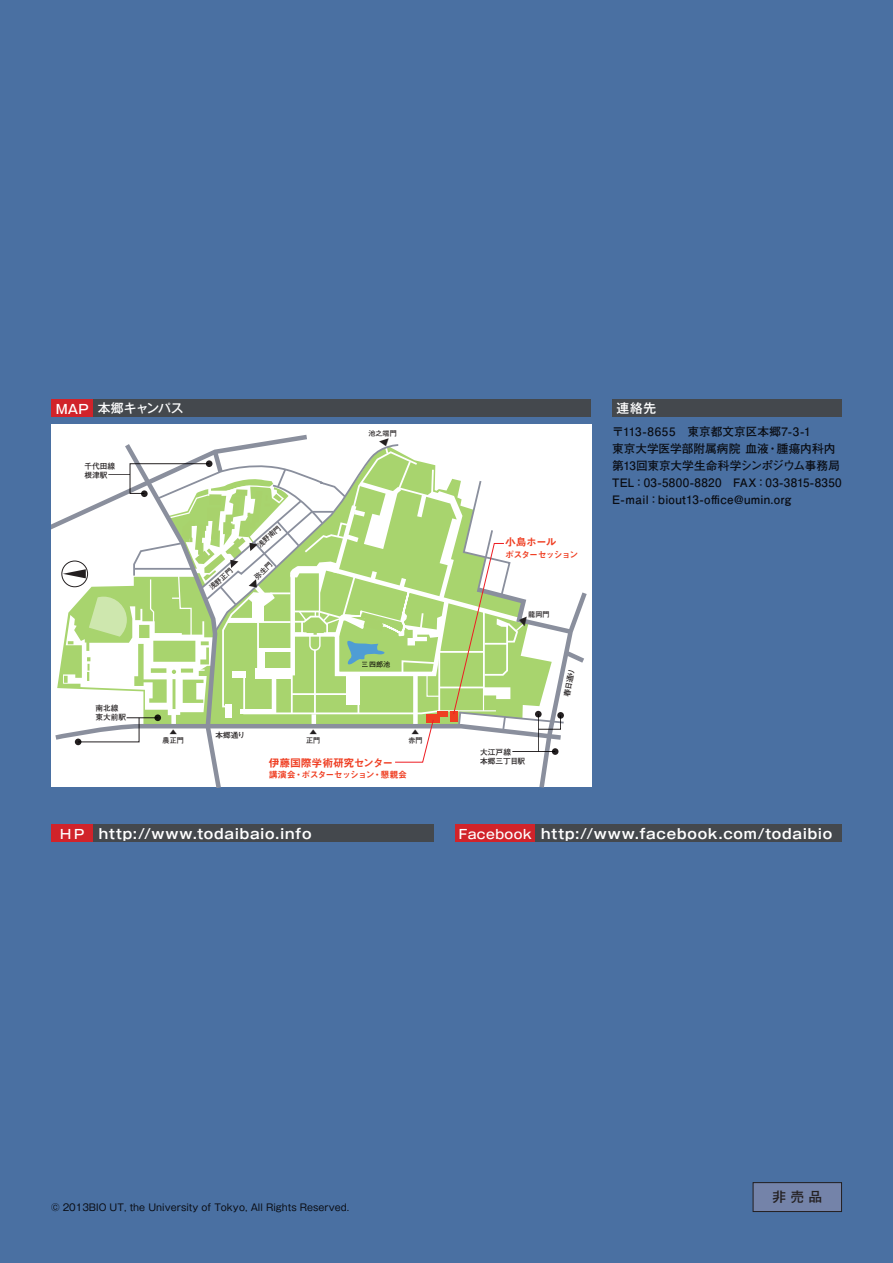
<style>
.page{position:relative;width:893px;height:1263px;background:#4a70a2}
.page>*{position:absolute;margin:0;border:0;box-sizing:border-box;transform-origin:0 0}
.t1{font:700 13.8px "Gothic MB101 Pro De";letter-spacing:.055em;color:#fff}
.t2{font:700 13.8px "Futo Go B101 Pro";color:#231f20}
.t3{font:500 12.75px "Gothic MB101 Pro";letter-spacing:.005em;color:#fff}
.t4{font:700 11.7px/17px "Futo Go B101 Pro";letter-spacing:.01em;color:#231f20}
.t5{font:10.95px "Midashi Go Pro MB31";letter-spacing:-.04em;color:#ef3e22}
.t6{font:9.6px "Gothic MB101 Pro";color:#231f20}
.t7{font:9px "Midashi Go Pro MB31";letter-spacing:-.08em;color:#ef3e22}
.t8{font:9px "Midashi Go Pro MB31";letter-spacing:-.1em;color:#ef3e22}
.t9{font:700 7.65px/9px "Futo Go B101 Pro";color:#231f20}
.t10{font:700 7.05px "Futo Go B101 Pro";color:#231f20}
.s1{font-family:"Gothic MB101 Pro";font-weight:500;font-size:12.75px}
</style>
<div class="page">
<div style="left:51px;top:424px;width:540px;height:363px;background:#fff"></div>
<div style="left:753px;top:1182px;width:88px;height:29px;background:#7483a9"></div>
<div style="left:753px;top:1182px;width:89px;height:30px;border:1px solid #231f20"></div>
<div style="left:51px;top:400px;width:43px;height:17px;background:#d1232a"></div>
<div style="left:94px;top:400px;width:497px;height:17px;background:#44484d"></div>
<div style="left:612px;top:400px;width:230px;height:17px;background:#44484d"></div>
<div style="left:51px;top:825px;width:43px;height:17px;background:#d1232a"></div>
<div style="left:94px;top:825px;width:340px;height:17px;background:#44484d"></div>
<div style="left:455px;top:825px;width:81px;height:17px;background:#d1232a"></div>
<div style="left:536px;top:825px;width:306px;height:17px;background:#44484d"></div>
<svg style="left:51px;top:434px;width:536px;height:353px"></svg>
<p class="t3" style="left:56px;top:398px;width:129px">MAP 本郷キャンパス</p>
<p class="t3" style="left:617px;top:398px;width:41px">連絡先</p>
<p class="t9" style="left:84px;top:460px;width:32px">千代田線根津駅</p>
<p class="t9" style="left:95px;top:702px;width:32px">南北線東大前駅</p>
<p class="t10" style="left:368px;top:427px;width:30px">池之端門</p>
<p class="t10" style="left:207px;top:584px;width:30px;rotate:-42deg">浅野正門</p>
<p class="t10" style="left:255px;top:542px;width:30px;rotate:-42deg">浅野南門</p>
<p class="t9" style="left:169px;top:727px;width:9px">▲</p>
<p class="t10" style="left:163px;top:735px;width:23px">農正門</p>
<p class="t9" style="left:216px;top:729px;width:31px">本郷通り</p>
<p class="t9" style="left:309px;top:727px;width:9px">▲</p>
<p class="t10" style="left:306px;top:735px;width:16px">正門</p>
<p class="t10" style="left:362px;top:658px;width:30px">三四郎池</p>
<p class="t9" style="left:412px;top:727px;width:9px">▲</p>
<p class="t10" style="left:408px;top:735px;width:16px">赤門</p>
<p class="t5" style="left:269px;top:754px;width:126px">伊藤国際学術研究センター</p>
<p class="t7" style="left:269px;top:767px;width:140px">講演会・ポスターセッション・懇親会</p>
<p class="t5" style="left:505px;top:533px;width:53px">小島ホール</p>
<p class="t8" style="left:505px;top:547px;width:75px">ポスターセッション</p>
<p class="t10" style="left:528px;top:608px;width:23px">龍岡門</p>
<p class="t9" style="left:480px;top:746px;width:47px">大江戸線<br>本郷三丁目駅</p>
<p class="t9" style="left:561px;top:695px;width:30px;rotate:-79deg">春日通り</p>
<p class="t4" style="left:612px;top:421px;width:236px">〒113-8655　東京都文京区本郷7-3-1<br>東京大学医学部附属病院 血液・腫瘍内科内　第13回東京大学生命科学シンポジウム事務局<br>TEL：03-5800-8820　FAX：03-3815-8350<br>E-mail：biout13-office@umin.org</p>
<p class="t1" style="left:60px;top:822px;width:253px"><span class="s1">H P</span> http://www.todaibaio.info</p>
<p class="t1" style="left:459px;top:822px;width:375px"><span class="s1">Facebook</span> http://www.facebook.com/todaibio</p>
<p class="t6" style="left:51px;top:1199px;width:300px">© 2013BIO UT, the University of Tokyo, All Rights Reserved.</p>
<p class="t2" style="left:772px;top:1186px;width:51px">非売品</p>
</div>
